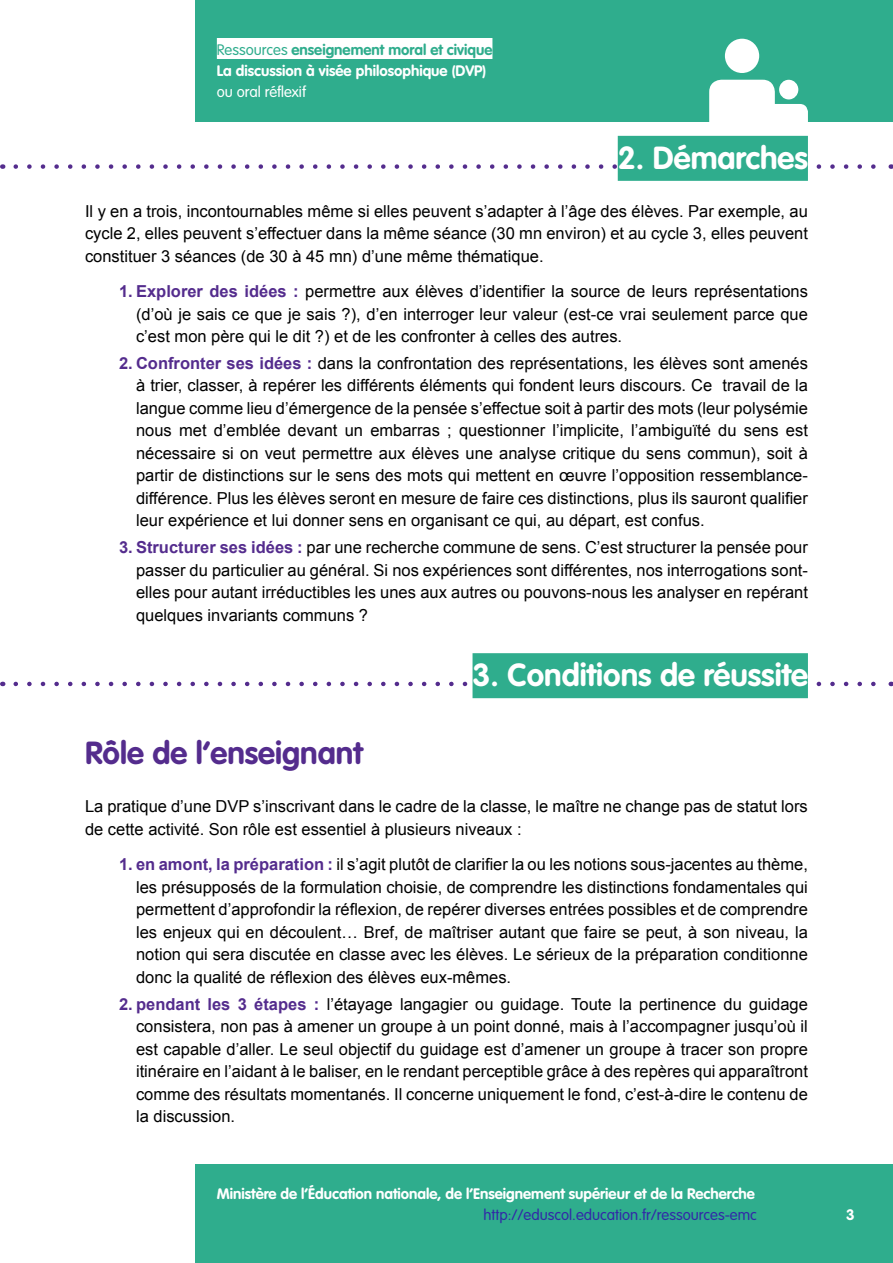
<style>
.page{position:relative;width:893px;height:1263px;background:#fff}
.page>*{position:absolute;margin:0;border:0;box-sizing:border-box;transform-origin:0 0}
.Titre_1{font:700 31.5px "VAG Rounded Std";color:#fff}
.Titre_2{font:700 31.5px "VAG Rounded Std";color:#542c8d}
.t1{font:16.5px/22.5px "Arial";color:#000;text-align:justify}
.Pied_de_page{font:700 15px/21px "VAG Rounded Std";color:#fff}
.t2{font:300 15px "VAG Rounded Std";color:#3229a7}
.t3{font:300 15px "VAG Rounded Std";color:#fff}
.s1{font-weight:300;color:#2fad8d}
.s2{color:#2fad8d}
.s3{font-weight:700;color:#542c8d}
</style>
<div class="page">
<div style="left:196px;top:0;width:697px;height:122px;background:#2fad8d"></div>
<div style="left:779px;top:80px;width:19px;height:19px;background:#fff;border-radius:50%"></div>
<div style="left:709px;top:80px;width:66px;height:86px;background:#fff;border-radius:12px"></div>
<div style="left:758px;top:104px;width:50px;height:62px;background:#fff;border-radius:8px"></div>
<div style="left:725px;top:39px;width:34px;height:34px;background:#fff;border-radius:50%"></div>
<div style="left:217px;top:38px;width:275px;height:21px;background:#fff"></div>
<div style="left:196px;top:1164px;width:697px;height:99px;background:#2fad8d"></div>
<svg style="left:16px;top:164px;width:860px;height:5px"></svg>
<div style="left:618px;top:136px;width:190px;height:45px;background:#2fad8d"></div>
<svg style="left:16px;top:682px;width:860px;height:4px"></svg>
<div style="left:472px;top:653px;width:336px;height:45px;background:#2fad8d"></div>
<p class="Pied_de_page" style="left:217px;top:39px;width:277px"><span class="s1">Ressources</span> <span class="s2">enseignement moral et civique<br></span>La discussion à visée philosophique (DVP)</p>
<p class="t3" style="left:217px;top:83px;width:91px">ou oral réflexif</p>
<h1 class="Titre_1" style="left:618px;top:139px;width:192px">2. Démarches</h1>
<p class="t1" style="left:85px;top:200px;width:724px">Il y en a trois, incontournables même si elles peuvent s’adapter à l’âge des élèves. Par exemple, au cycle 2, elles peuvent s’effectuer dans la même séance (30 mn environ) et au cycle 3, elles peuvent constituer 3 séances (de 30 à 45 mn) d’une même thématique.</p>
<p class="t1" style="left:136px;top:280px;width:673px;text-indent:-17px"><span class="s3">1. Explorer des idées :</span> permettre aux élèves d’identifier la source de leurs représentations (d’où je sais ce que je sais ?), d’en interroger leur valeur (est-ce vrai seulement parce que c’est mon père qui le dit ?) et de les confronter à celles des autres.</p>
<p class="t1" style="left:136px;top:352px;width:673px;text-indent:-17px"><span class="s3">2. Confronter ses idées :</span> dans la confrontation des représentations, les élèves sont amenés à trier, classer, à repérer les différents éléments qui fondent leurs discours. Ce travail de la langue comme lieu d’émergence de la pensée s’effectue soit à partir des mots (leur polysémie nous met d’emblée devant un embarras ; questionner l’implicite, l’ambiguïté du sens est nécessaire si on veut permettre aux élèves une analyse critique du sens commun), soit à partir de distinctions sur le sens des mots qui mettent en œuvre l’opposition ressemblance&shy;différence. Plus les élèves seront en mesure de faire ces distinctions, plus ils sauront qualifier leur expérience et lui donner sens en organisant ce qui, au départ, est confus.</p>
<p class="t1" style="left:136px;top:536px;width:673px;text-indent:-17px"><span class="s3">3. Structurer ses idées :</span> par une recherche commune de sens. C’est structurer la pensée pour passer du particulier au général. Si nos expériences sont différentes, nos interrogations sont&shy;elles pour autant irréductibles les unes aux autres ou pouvons-nous les analyser en repérant quelques invariants communs ?</p>
<h1 class="Titre_1" style="left:472px;top:657px;width:337px">3. Conditions de réussite</h1>
<h2 class="Titre_2" style="left:85px;top:735px;width:279px">Rôle de l’enseignant</h2>
<p class="t1" style="left:85px;top:796px;width:724px">La pratique d’une DVP s’inscrivant dans le cadre de la classe, le maître ne change pas de statut lors de cette activité. Son rôle est essentiel à plusieurs niveaux :</p>
<p class="t1" style="left:136px;top:853px;width:673px;text-indent:-17px"><span class="s3">1. en amont, la préparation :</span> il s’agit plutôt de clarifier la ou les notions sous-jacentes au thème, les présupposés de la formulation choisie, de comprendre les distinctions fondamentales qui permettent d’approfondir la réflexion, de repérer diverses entrées possibles et de comprendre les enjeux qui en découlent… Bref, de maîtriser autant que faire se peut, à son niveau, la notion qui sera discutée en classe avec les élèves. Le sérieux de la préparation conditionne donc la qualité de réflexion des élèves eux-mêmes.</p>
<p class="t1" style="left:136px;top:993px;width:673px;text-indent:-17px"><span class="s3">2. pendant les 3 étapes :</span> l’étayage langagier ou guidage. Toute la pertinence du guidage consistera, non pas à amener un groupe à un point donné, mais à l’accompagner jusqu’où il est capable d’aller. Le seul objectif du guidage est d’amener un groupe à tracer son propre itinéraire en l’aidant à le baliser, en le rendant perceptible grâce à des repères qui apparaîtront comme des résultats momentanés. Il concerne uniquement le fond, c’est-à-dire le contenu de la discussion.</p>
<p class="Pied_de_page" style="left:217px;top:1184px;width:540px">Ministère de l’Éducation nationale, de l’Enseignement supérieur et de la Recherche</p>
<p class="t2" style="left:483px;top:1206px;width:275px">http://eduscol.education.fr/ressources-emc</p>
<p class="Pied_de_page" style="left:846px;top:1204px;width:10px">3</p>
</div>
